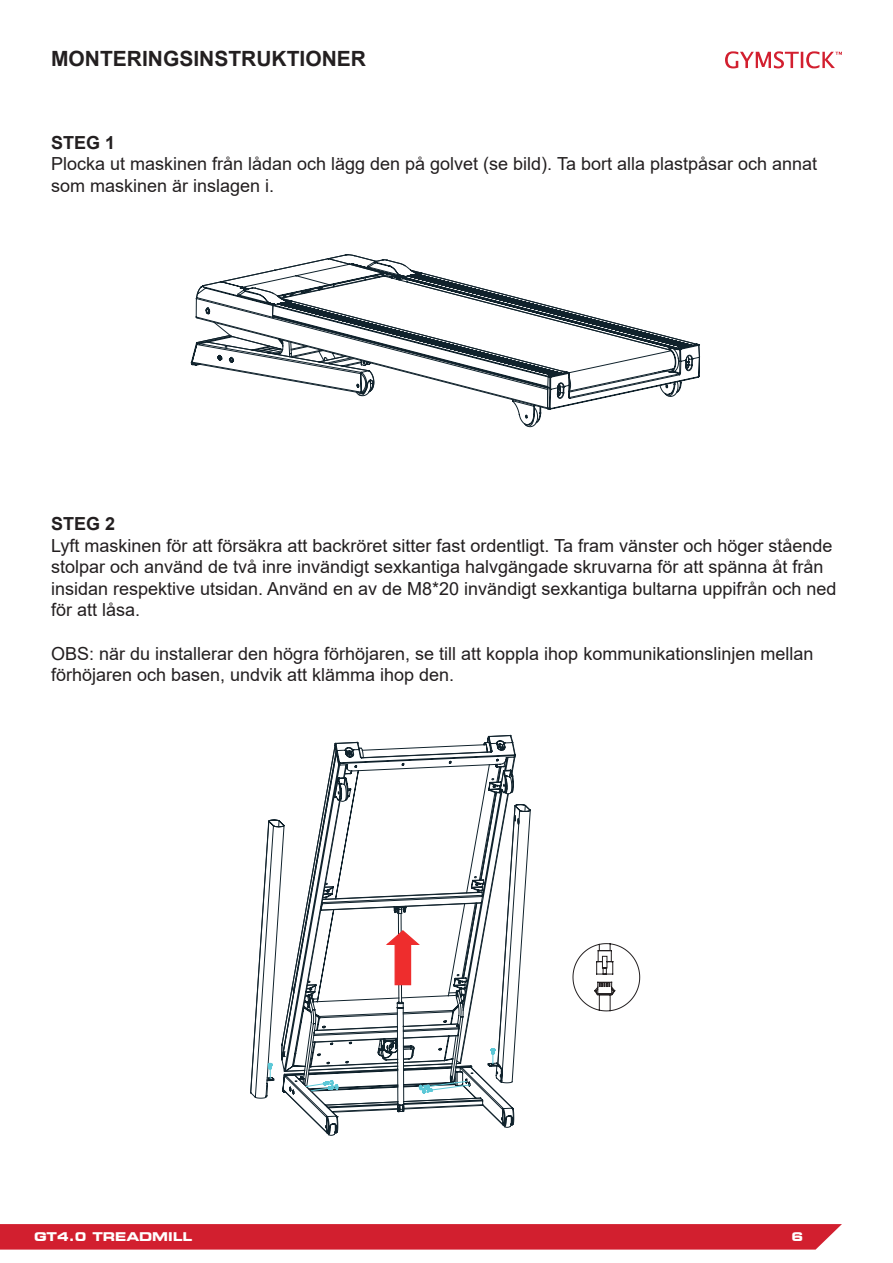
<style>
.page{position:relative;width:893px;height:1263px;background:#fff}
.page>*{position:absolute;margin:0;border:0;box-sizing:border-box;transform-origin:0 0}
.t1{font:700 21px "Arial";color:#231f20}
.t2{font:18px/21.6px "Arial";color:#231f20}
.t3{font:700 expanded 12px "Square 721 BT";color:#fff}
.s1{font-weight:700}
</style>
<div class="page">
<div style="left:0;top:1224px;width:842px;height:25px;background:#d21f2f"></div>
<svg style="left:725px;top:51px;width:117px;height:17px"></svg>
<svg style="left:515px;top:337px;width:185px;height:88px"></svg>
<svg style="left:191px;top:254px;width:483px;height:152px"></svg>
<svg style="left:250px;top:870px;width:85px;height:265px"></svg>
<svg style="left:487px;top:735px;width:44px;height:311px"></svg>
<svg style="left:265px;top:738px;width:250px;height:390px"></svg>
<svg style="left:268px;top:929px;width:246px;height:205px"></svg>
<svg style="left:572px;top:943px;width:68px;height:69px"></svg>
<p class="t1" style="left:51px;top:44px;width:316px">MONTERINGSINSTRUKTIONER</p>
<p class="t2" style="left:51px;top:132px;width:768px"><span class="s1">STEG 1<br></span>Plocka ut maskinen från lådan och lägg den på golvet (se bild). Ta bort alla plastpåsar och annat som maskinen är inslagen i.</p>
<p class="t2" style="left:51px;top:513px;width:787px"><span class="s1">STEG 2<br></span>Lyft maskinen för att försäkra att backröret sitter fast ordentligt. Ta fram vänster och höger stående stolpar och använd de två inre invändigt sexkantiga halvgängade skruvarna för att spänna åt från insidan respektive utsidan. Använd en av de M8*20 invändigt sexkantiga bultarna uppifrån och ned för att låsa.</p>
<p class="t2" style="left:51px;top:642px;width:764px">OBS: när du installerar den högra förhöjaren, se till att koppla ihop kommunikationslinjen mellan förhöjaren och basen, undvik att klämma ihop den.</p>
<p class="t3" style="left:34px;top:1230px;width:160px">GT4.0 TREADMILL</p>
<p class="t3" style="left:791px;top:1230px;width:13px">6</p>
</div>
